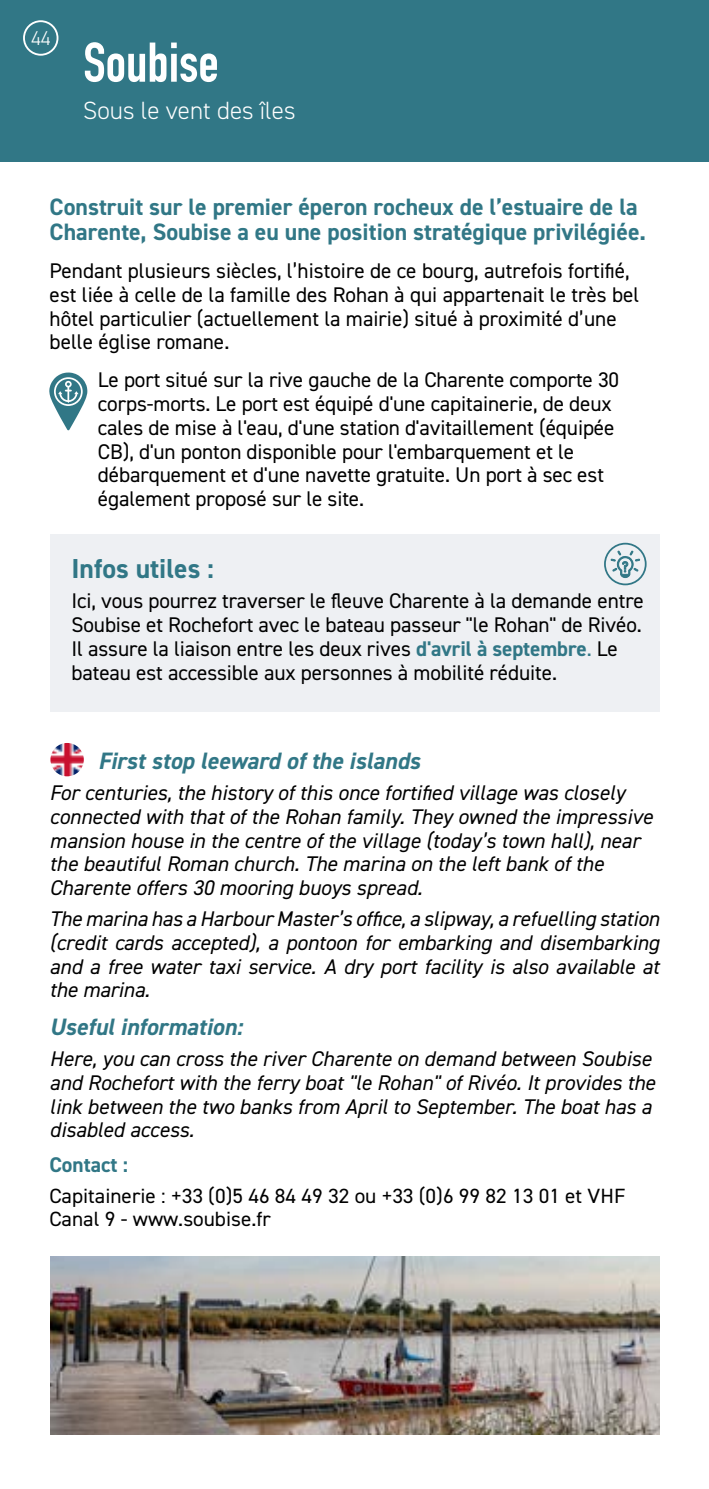
<style>
.page{position:relative;width:709px;height:1489px;background:#fff}
.page>*{position:absolute;margin:0;border:0;box-sizing:border-box;transform-origin:0 0}
.t1{font:700 55px "DIN Condensed";color:#fff}
.t2{font:700 27.5px "DIN2014";color:#317786}
.t3{font:300 25px "DIN2014";color:#fff}
.t4{font:700 23.75px/25px "DIN2014";color:#317786}
.t5{font:italic 700 23.75px "DIN2014";color:#317786}
.t6{font:21.25px/23.8px "DIN2014";letter-spacing:-.005em;color:#000}
.t7{font:italic 21.25px/23.8px "DIN2014";color:#000}
.t8{font:700 21.25px "DIN2014";color:#317786}
.t9{font:20.5px/23.8px "DIN2014";color:#000}
.t10{font:300 20px "DIN2014";color:#fff}
.s1{font-weight:700;color:#317786}
.s2{color:#317786}
</style>
<div class="page">
<div style="left:50px;top:534px;width:609px;height:177px;background:#eef0f3"></div>
<img style="left:50px;top:1256px;width:609px;height:177px">
<div style="left:0;top:0;width:709px;height:161px;background:#317786"></div>
<svg style="left:604px;top:542px;width:42px;height:43px"></svg>
<img style="left:50px;top:743px;width:34px;height:33px;border-radius:17px">
<svg style="left:49px;top:372px;width:38px;height:58px"></svg>
<div style="left:23px;top:20px;width:35px;height:36px;border:2px solid #fff;border-radius:50%"></div>
<p class="t10" style="left:31px;top:26px;width:21px">44</p>
<h1 class="t1" style="left:83px;top:25px;width:137px">Soubise</h1>
<p class="t3" style="left:83px;top:95px;width:214px">Sous le vent des îles</p>
<p class="t4" style="left:50px;top:194px;width:598px">Construit sur le premier éperon rocheux de l’estuaire de la<br>Charente, Soubise a eu une position stratégique privilégiée.</p>
<p class="t6" style="left:50px;top:258px;width:591px">Pendant plusieurs siècles, l’histoire de ce bourg, autrefois fortifié, est liée à celle de la famille des Rohan à qui appartenait le très bel hôtel particulier (actuellement la mairie) situé à proximité d’une belle église romane.</p>
<p class="t6" style="left:98px;top:368px;width:523px">Le port situé sur la rive gauche de la Charente comporte 30 corps-morts. Le port est équipé d'une capitainerie, de deux cales de mise à l'eau, d'une station d'avitaillement (équipée CB), d'un ponton disponible pour l'embarquement et le débarquement et d'une navette gratuite. Un port à sec est également proposé sur le site.</p>
<p class="t2" style="left:71px;top:550px;width:144px">Infos utiles :</p>
<p class="t6" style="left:71px;top:589px;width:574px">Ici, vous pourrez traverser le fleuve Charente à la demande entre Soubise et Rochefort avec le bateau passeur "le Rohan" de Rivéo.<br>Il assure la liaison entre les deux rives <span class="s1">d'avril à septembre</span><span class="s2">.</span> Le bateau est accessible aux personnes à mobilité réduite.</p>
<p class="t5" style="left:98px;top:745px;width:324px">First stop leeward of the islands</p>
<p class="t7" style="left:50px;top:780px;width:605px">For centuries, the history of this once fortified village was closely connected with that of the Rohan family. They owned the impressive mansion house in the centre of the village (today’s town hall), near the beautiful Roman church. The marina on the left bank of the Charente offers 30 mooring buoys spread.</p>
<p class="t7" style="left:50px;top:906px;width:611px;text-align:justify">The marina has a Harbour Master’s office, a slipway, a refuelling station (credit cards accepted), a pontoon for embarking and disembarking and a free water taxi service. A dry port facility is also available at the marina.</p>
<p class="t5" style="left:50px;top:1011px;width:194px">Useful information:</p>
<p class="t7" style="left:50px;top:1046px;width:607px">Here, you can cross the river Charente on demand between Soubise and Rochefort with the ferry boat "le Rohan" of Rivéo. It provides the link between the two banks from April to September. The boat has a disabled access.</p>
<p class="t8" style="left:49px;top:1150px;width:80px">Contact :</p>
<p class="t9" style="left:49px;top:1183px;width:577px">Capitainerie : +33 (0)5 46 84 49 32 ou +33 (0)6 99 82 13 01 et VHF<br>Canal 9 - www.soubise.fr</p>
</div>
